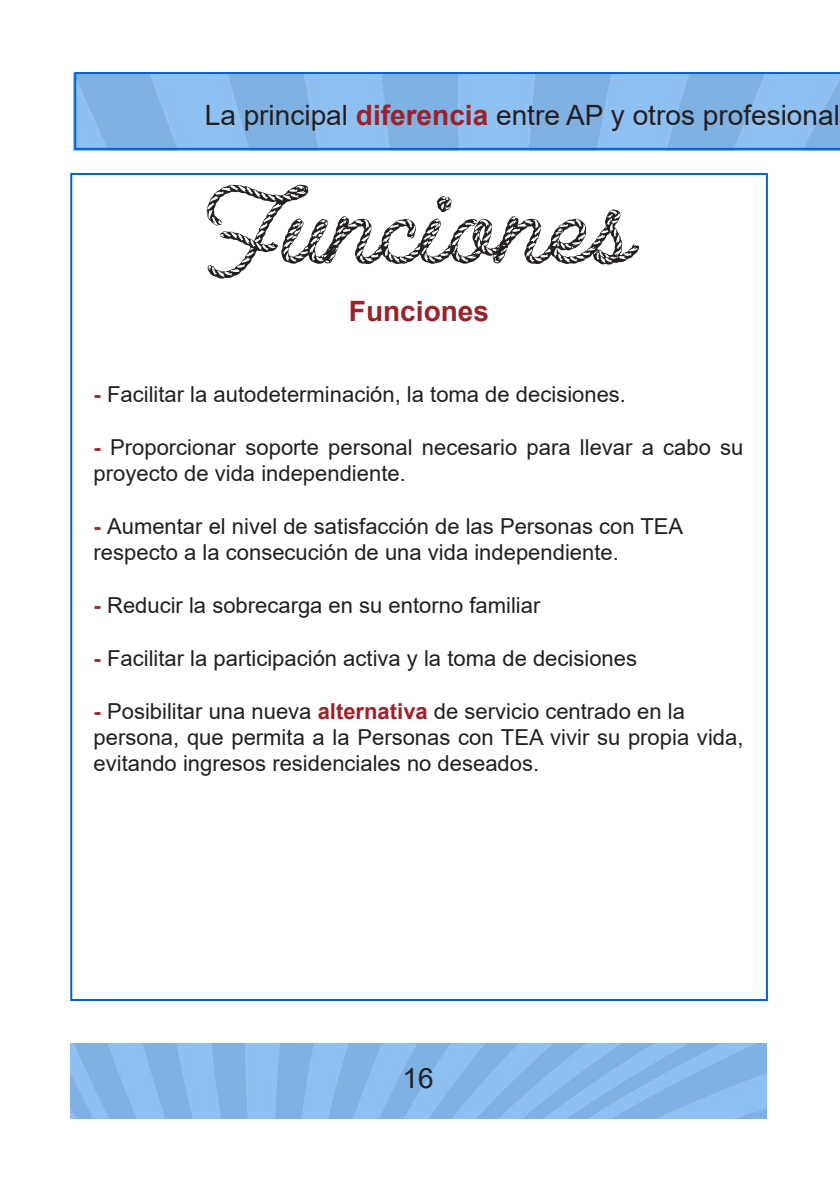
<style>
.page{position:relative;width:840px;height:1191px;background:#fff}
.page>*{position:absolute;margin:0;border:0;box-sizing:border-box;transform-origin:0 0}
.t1{font:96px "Ropest PERSONALUSEONLY";color:#231f20}
.t2{font:28px "Arial";color:#231f20}
.t3{font:700 28px "Arial";color:#9b2228}
.t4{font:22px/26.4px "Arial";color:#231f20}
.s1{font-weight:700;color:#9b2228}
</style>
<div class="page">
<div style="left:70px;top:1043px;width:696px;height:76px;background:#8ab8e7"></div>
<svg style="left:74px;top:72px;width:765px;height:78px;background:#7fb3e8"></svg>
<p class="t2" style="left:205px;top:96px;width:636px">La principal <span class="s1">diferencia</span> entre AP y otros profesional</p>
<p class="t1" style="left:205px;top:160px;width:430px">Funciones</p>
<p class="t3" style="left:349px;top:291px;width:142px">Funciones</p>
<p class="t4" style="left:94px;top:380px;width:533px"><span class="s1">-</span> Facilitar la autodeterminación, la toma de decisiones.</p>
<p class="t4" style="left:94px;top:433px;width:651px"><span class="s1">-</span> Proporcionar soporte personal necesario para llevar a cabo su proyecto de vida independiente.</p>
<p class="t4" style="left:94px;top:512px;width:591px"><span class="s1">-</span> Aumentar el nivel de satisfacción de las Personas con TEA</p>
<p class="t4" style="left:94px;top:539px;width:526px">respecto a la consecución de una vida independiente.</p>
<p class="t4" style="left:94px;top:592px;width:448px"><span class="s1">-</span> Reducir la sobrecarga en su entorno familiar</p>
<p class="t4" style="left:94px;top:644px;width:544px"><span class="s1">-</span> Facilitar la participación activa y la toma de decisiones</p>
<p class="t4" style="left:94px;top:697px;width:592px"><span class="s1">-</span> Posibilitar una nueva <span class="s1">alternativa</span> de servicio centrado en la</p>
<p class="t4" style="left:94px;top:724px;width:651px">persona, que permita a la Personas con TEA vivir su propia vida, evitando ingresos residenciales no deseados.</p>
<p class="t2" style="left:402px;top:1058px;width:33px">16</p>
</div>
